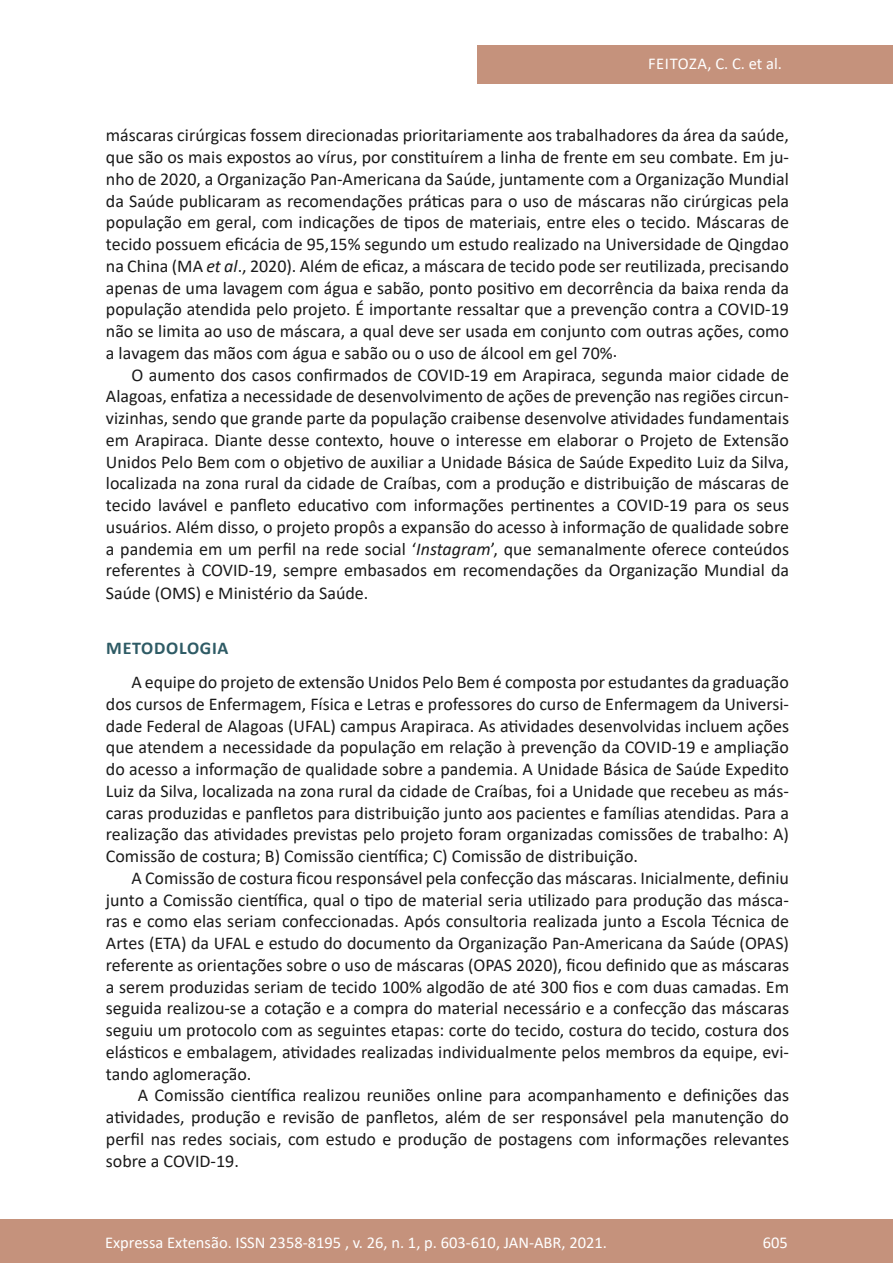
<style>
.page{position:relative;width:893px;height:1263px;background:#fff}
.page>*{position:absolute;margin:0;border:0;box-sizing:border-box;transform-origin:0 0}
.texto{font:18px/21.8px "Calibri";color:#1a1a1a;text-align:justify}
.subtitulo{font:700 18px "Calibri";letter-spacing:.04em;color:#2e5b65}
.t1{font:16.5px "Calibri";color:#fff}
.t2{font:16.5px "Calibri";letter-spacing:.025em;color:#fff}
.s1{font-style:italic}
</style>
<div class="page">
<div style="left:0;top:1219px;width:893px;height:44px;background:#c5927c"></div>
<div style="left:477px;top:45px;width:416px;height:39px;background:#c5927c"></div>
<p class="t2" style="left:648px;top:52px;width:135px">FEITOZA, C. C. et al.</p>
<p class="texto" style="left:106px;top:124px;width:685px">máscaras cirúrgicas fossem direcionadas prioritariamente aos trabalhadores da área da saúde, que são os mais expostos ao vírus, por constituírem a linha de frente em seu combate. Em ju&shy;nho de 2020, a Organização Pan-Americana da Saúde, juntamente com a Organização Mundial da Saúde publicaram as recomendações práticas para o uso de máscaras não cirúrgicas pela população em geral, com indicações de tipos de materiais, entre eles o tecido. Máscaras de tecido possuem eficácia de 95,15% segundo um estudo realizado na Universidade de Qingdao na China (MA <span class="s1">et al</span>., 2020). Além de eficaz, a máscara de tecido pode ser reutilizada, precisando apenas de uma lavagem com água e sabão, ponto positivo em decorrência da baixa renda da população atendida pelo projeto. É importante ressaltar que a prevenção contra a COVID-19 não se limita ao uso de máscara, a qual deve ser usada em conjunto com outras ações, como a lavagem das mãos com água e sabão ou o uso de álcool em gel 70%.</p>
<p class="texto" style="left:106px;top:363px;width:685px;text-indent:26px">O aumento dos casos confirmados de COVID-19 em Arapiraca, segunda maior cidade de Alagoas, enfatiza a necessidade de desenvolvimento de ações de prevenção nas regiões circun&shy;vizinhas, sendo que grande parte da população craibense desenvolve atividades fundamentais em Arapiraca. Diante desse contexto, houve o interesse em elaborar o Projeto de Extensão Unidos Pelo Bem com o objetivo de auxiliar a Unidade Básica de Saúde Expedito Luiz da Silva, localizada na zona rural da cidade de Craíbas, com a produção e distribuição de máscaras de tecido lavável e panfleto educativo com informações pertinentes a COVID-19 para os seus usuários. Além disso, o projeto propôs a expansão do acesso à informação de qualidade sobre a pandemia em um perfil na rede social ‘<span class="s1">Instagram</span>’, que semanalmente oferece conteúdos referentes à COVID-19, sempre embasados em recomendações da Organização Mundial da Saúde (OMS) e Ministério da Saúde.</p>
<p class="subtitulo" style="left:106px;top:636px;width:124px">METODOLOGIA</p>
<p class="texto" style="left:106px;top:671px;width:685px;text-indent:26px">A equipe do projeto de extensão Unidos Pelo Bem é composta por estudantes da graduação dos cursos de Enfermagem, Física e Letras e professores do curso de Enfermagem da Universi&shy;dade Federal de Alagoas (UFAL) campus Arapiraca. As atividades desenvolvidas incluem ações que atendem a necessidade da população em relação à prevenção da COVID-19 e ampliação do acesso a informação de qualidade sobre a pandemia. A Unidade Básica de Saúde Expedito Luiz da Silva, localizada na zona rural da cidade de Craíbas, foi a Unidade que recebeu as más&shy;caras produzidas e panfletos para distribuição junto aos pacientes e famílias atendidas. Para a realização das atividades previstas pelo projeto foram organizadas comissões de trabalho: A)<br>Comissão de costura; B) Comissão científica; C) Comissão de distribuição.</p>
<p class="texto" style="left:106px;top:866px;width:685px;text-indent:26px">A Comissão de costura ficou responsável pela confecção das máscaras. Inicialmente, definiu junto a Comissão científica, qual o tipo de material seria utilizado para produção das másca&shy;ras e como elas seriam confeccionadas. Após consultoria realizada junto a Escola Técnica de Artes (ETA) da UFAL e estudo do documento da Organização Pan-Americana da Saúde (OPAS) referente as orientações sobre o uso de máscaras (OPAS 2020), ficou definido que as máscaras a serem produzidas seriam de tecido 100% algodão de até 300 fios e com duas camadas. Em seguida realizou-se a cotação e a compra do material necessário e a confecção das máscaras seguiu um protocolo com as seguintes etapas: corte do tecido, costura do tecido, costura dos elásticos e embalagem, atividades realizadas individualmente pelos membros da equipe, evi&shy;tando aglomeração.</p>
<p class="texto" style="left:106px;top:1084px;width:685px;text-indent:32px">A Comissão científica realizou reuniões online para acompanhamento e definições das atividades, produção e revisão de panfletos, além de ser responsável pela manutenção do perfil nas redes sociais, com estudo e produção de postagens com informações relevantes sobre a COVID-19.</p>
<p class="t1" style="left:105px;top:1230px;width:503px">Expressa Extensão. ISSN 2358-8195 , v. 26, n. 1, p. 603-610, JAN-ABR, 2021.</p>
<p class="t1" style="left:763px;top:1230px;width:27px">605</p>
</div>
